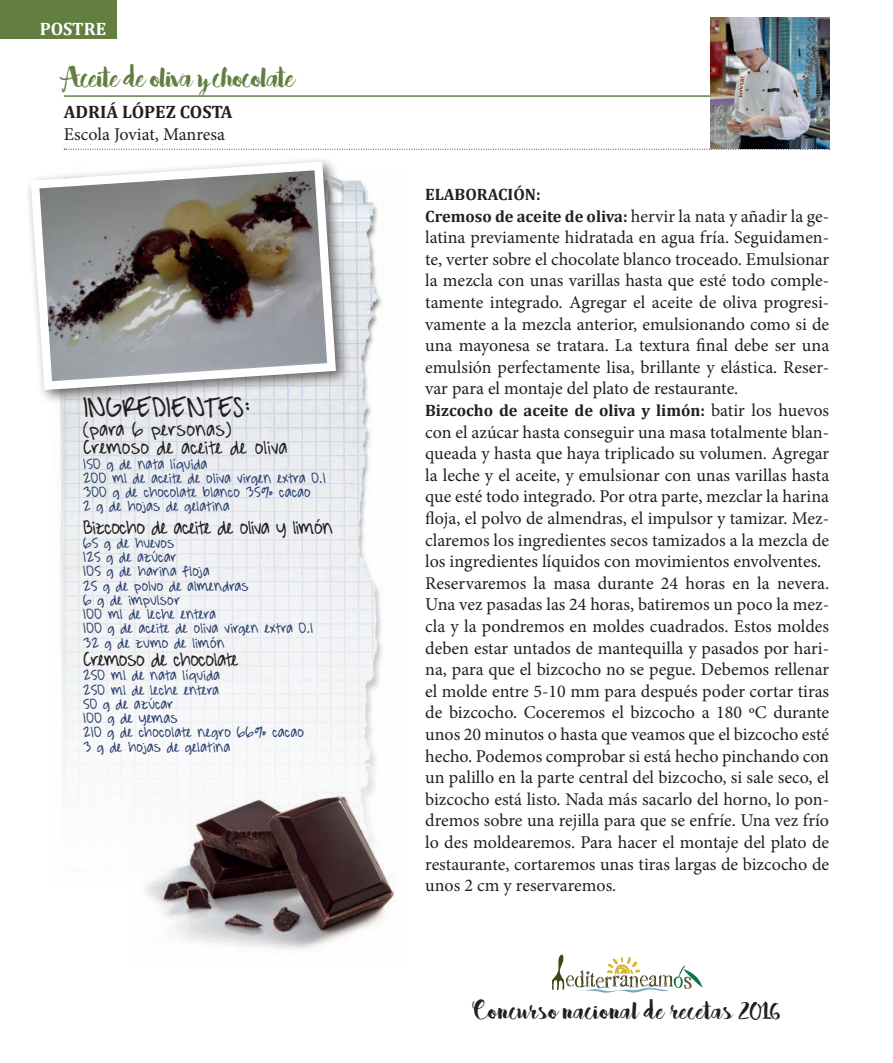
<style>
.page{position:relative;width:893px;height:1063px;background:#fff}
.page>*{position:absolute;margin:0;border:0;box-sizing:border-box;transform-origin:0 0}
.t1{font:34.5px "Bakery";letter-spacing:-.04em;color:#627f41}
.t2{font:34.5px "A Hundred Miles";letter-spacing:-.01em;color:#231f20}
.t3{font:30px "Bakery";color:#231f20}
.t4{font:24px "A Hundred Miles";letter-spacing:-.01em;color:#231f20}
.t5{font:24px/18.5px "A Hundred Miles";letter-spacing:.02em;color:#231f20}
.t6{font:18px/21.6px "Minion Pro";color:#231f20;text-align:justify}
.t7{font:18px/14.2px "A Hundred Miles";letter-spacing:.02em;color:#283f6e}
.t8{font:700 18px "Cambria";color:#231f20}
.t9{font:700 18px "Cambria";color:#fff}
.t10{font:700 16.5px "Cambria";color:#231f20}
.s1{font-family:"Cambria";font-weight:700;font-size:16.5px}
.s2{font-family:"Minion Pro";font-weight:400;font-size:18px}
</style>
<div class="page">
<div style="left:0;top:0;width:116px;height:39px;background:#627f41"></div>
<img style="left:60px;top:180px;width:323px;height:613px">
<hr style="left:64px;top:95px;width:765px;height:2px;background:#627f41">
<svg style="left:64px;top:149px;width:766px;height:1px"></svg>
<svg style="left:552px;top:954px;width:150px;height:39px"></svg>
<img style="left:130px;top:782px;width:265px;height:168px">
<div style="left:25px;top:156px;width:326px;height:250px;background:#231f20;opacity:.67"></div>
<svg style="left:26px;top:157px;width:314px;height:237px"></svg>
<img style="left:710px;top:18px;width:119px;height:131px">
<p class="t9" style="left:40px;top:18px;width:68px">POSTRE</p>
<h1 class="t1" style="left:64px;top:55px;width:233px">Aceite de oliva y chocolate</h1>
<p class="t8" style="left:64px;top:101px;width:170px">ADRIÁ LÓPEZ COSTA</p>
<p class="t6" style="left:64px;top:124px;width:163px">Escola Joviat, Manresa</p>
<h1 class="t2" style="left:83px;top:390px;width:169px">INGREDIENTES:</h1>
<h3 class="t5" style="left:83px;top:420px;width:206px">(para 6 personas)<br>Cremoso de aceite de oliva</h3>
<p class="t7" style="left:83px;top:456px;width:244px">150 g de nata líquida<br>200 ml de aceite de oliva virgen extra 0.1<br>300 g de chocolate blanco 35% cacao<br>2 g de hojas de gelatina</p>
<h3 class="t4" style="left:83px;top:515px;width:251px">Bizcocho de aceite de oliva y limón</h3>
<p class="t7" style="left:83px;top:536px;width:231px">65 g de huevos<br>125 g de azúcar<br>105 g de harina floja<br>25 g de polvo de almendras<br>6 g de impulsor<br>100 ml de leche entera<br>100 g de aceite de oliva virgen extra 0.1<br>32 g de zumo de limón</p>
<h3 class="t4" style="left:83px;top:647px;width:157px">Cremoso de chocolate</h3>
<p class="t7" style="left:83px;top:668px;width:222px">250 ml de nata líquida<br>250 ml de leche entera<br>50 g de azúcar<br>100 g de yemas<br>210 g de chocolate negro 66% cacao<br>3 g de hojas de gelatina</p>
<p class="t10" style="left:425px;top:184px;width:117px">ELABORACIÓN:</p>
<p class="t6" style="left:425px;top:205px;width:406px"><span class="s1">Cremoso de aceite de oliva:</span> hervir la nata y añadir la ge&shy;latina previamente hidratada en agua fría. Seguidamen&shy;te, verter sobre el chocolate blanco troceado. Emulsionar la mezcla con unas varillas hasta que esté todo comple&shy;tamente integrado. Agregar el aceite de oliva progresi&shy;vamente a la mezcla anterior, emulsionando como si de una mayonesa se tratara. La textura final debe ser una emulsión perfectamente lisa, brillante y elástica. Reser&shy;var para el montaje del plato de restaurante.</p>
<p class="t10" style="left:425px;top:400px;width:405px">Bizcocho de aceite de oliva y limón: <span class="s2">batir los huevos</span></p>
<p class="t6" style="left:425px;top:421px;width:406px;text-align:left">con el azúcar hasta conseguir una masa totalmente blan&shy;queada y hasta que haya triplicado su volumen. Agregar la leche y el aceite, y emulsionar con unas varillas hasta que esté todo integrado. Por otra parte, mezclar la harina floja, el polvo de almendras, el impulsor y tamizar. Mez&shy;claremos los ingredientes secos tamizados a la mezcla de los ingredientes líquidos con movimientos envolventes.<br>Reservaremos la masa durante 24 horas en la nevera.<br>Una vez pasadas las 24 horas, batiremos un poco la mez&shy;cla y la pondremos en moldes cuadrados. Estos moldes deben estar untados de mantequilla y pasados por hari&shy;na, para que el bizcocho no se pegue. Debemos rellenar el molde entre 5-10 mm para después poder cortar tiras de bizcocho. Coceremos el bizcocho a 180 ºC durante unos 20 minutos o hasta que veamos que el bizcocho esté hecho. Podemos comprobar si está hecho pinchando con un palillo en la parte central del bizcocho, si sale seco, el bizcocho está listo. Nada más sacarlo del horno, lo pon&shy;dremos sobre una rejilla para que se enfríe. Una vez frío lo des moldearemos. Para hacer el montaje del plato de restaurante, cortaremos unas tiras largas de bizcocho de unos 2 cm y reservaremos.</p>
<h2 class="t3" style="left:474px;top:991px;width:308px">Concurso nacional de recetas 2016</h2>
</div>
